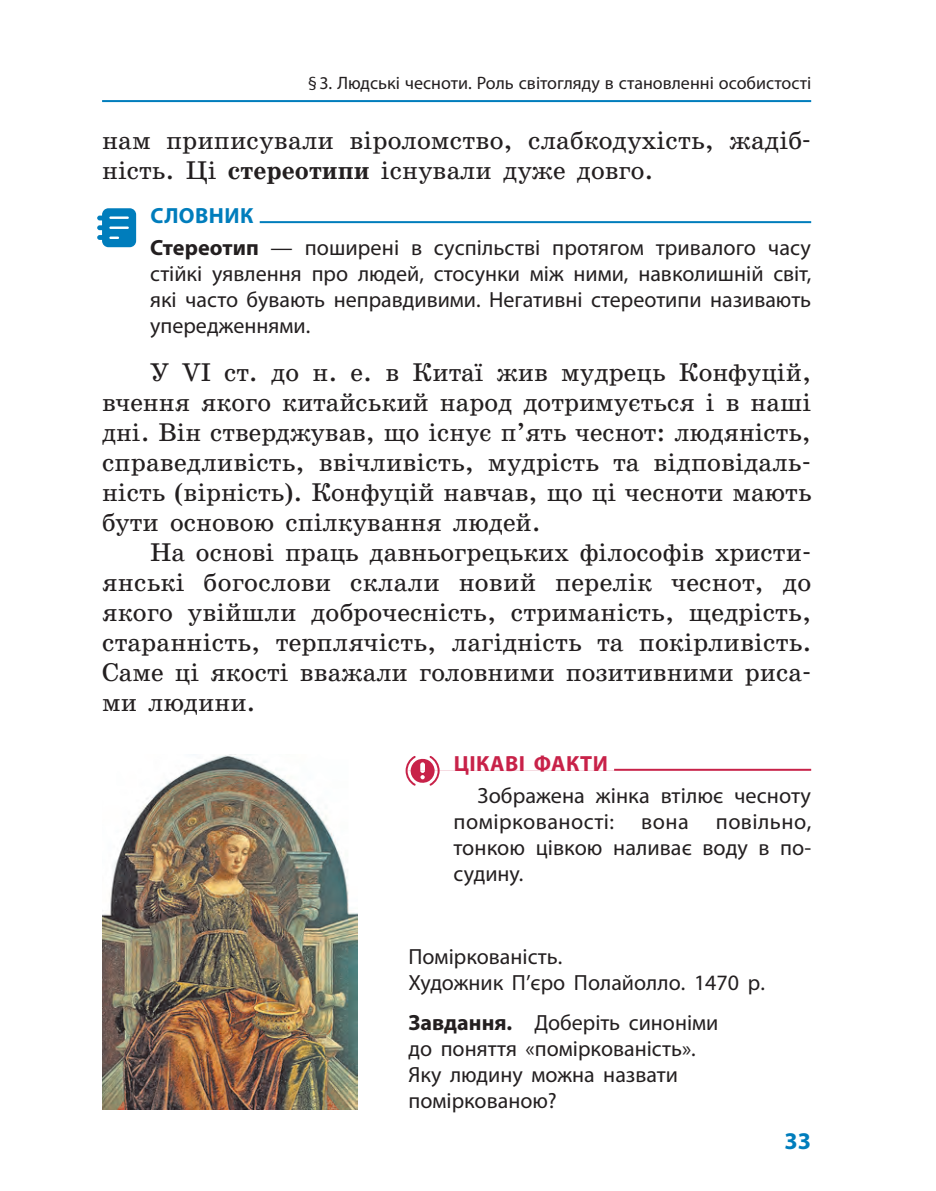
<style>
.page{position:relative;width:936px;height:1191px;background:#fff}
.page>*{position:absolute;margin:0;border:0;box-sizing:border-box;transform-origin:0 0}
.t1{font:26px/30px "School";color:#231f20;text-align:justify}
.t2{font:700 24px "Myriad Pro";color:#007dbc}
.t3{font:22px/26px "Myriad Pro";color:#231f20}
.t4{font:700 22px "Myriad Pro";letter-spacing:.02em;color:#c82249}
.t5{font:18px "Myriad Pro";color:#231f20}
.s1{font-weight:700}
.s2{font-weight:700;color:#007dbc}
</style>
<div class="page">
<hr style="left:102px;top:100px;width:709px;height:2px;background:#007dbc">
<hr style="left:102px;top:221px;width:709px;height:2px;background:#007dbc">
<div style="left:93px;top:209px;width:167px;height:16px;background:#fff"></div>
<svg style="left:97px;top:208px;width:39px;height:39px;background:#3095c8"></svg>
<img style="left:102px;top:755px;width:255px;height:354px">
<hr style="left:408px;top:769px;width:403px;height:2px;background:#c82249">
<div style="left:397px;top:755px;width:217px;height:16px;background:#fff"></div>
<svg style="left:405px;top:756px;width:34px;height:29px"></svg>
<p class="t5" style="left:308px;top:72px;width:505px">§3. Людські чесноти. Роль світогляду в становленні особистості</p>
<p class="t1" style="left:102px;top:126px;width:710px">нам приписували віроломство, слабкодухість, жадіб&shy;ність. Ці <span class="s1">стереотипи</span> існували дуже довго.</p>
<p class="t3" style="left:150px;top:199px;width:662px;line-height:32px"><span class="s2">Словник<br></span><span class="s1">Стереотип</span> — поширені в суспільстві протягом тривалого часу</p>
<p class="t3" style="left:150px;top:260px;width:662px;text-align:justify">стійкі уявлення про людей, стосунки між ними, навколишній світ, які часто бувають неправдивими. Негативні стереотипи називають упередженнями.</p>
<p class="t1" style="left:102px;top:358px;width:710px;text-indent:48px">У VI ст. до н. е. в Китаї жив мудрець Конфуцій, вчення якого китайський народ дотримується і в наші дні. Він стверджував, що існує п’ять чеснот: людяність, справедливість, ввічливість, мудрість та відповідаль&shy;ність (вірність). Конфуцій навчав, що ці чесноти мають бути основою спілкування людей.</p>
<p class="t1" style="left:102px;top:538px;width:711px;text-indent:48px">На основі праць давньогрецьких філософів христи&shy;янські богослови склали новий перелік чеснот, до якого увійшли доброчесність, стриманість, щедрість, старанність, терплячість, лагідність та покірливість.<br>Саме ці якості вважали головними позитивними риса&shy;ми людини.</p>
<p class="t4" style="left:454px;top:749px;width:155px">Цікаві факти</p>
<p class="t3" style="left:453px;top:782px;width:359px;text-align:justify;text-indent:24px">Зображена жінка втілює чесноту поміркованості: вона повільно, тонкою цівкою наливає воду в по&shy;судину.</p>
<p class="t3" style="left:408px;top:942px;width:358px">Поміркованість.<br>Художник П’єро Полайолло. 1470 р.</p>
<p class="t3" style="left:408px;top:1009px;width:311px"><span class="s1">Завдання.</span> Доберіть синоніми до поняття «поміркованість».<br>Яку людину можна назвати поміркованою?</p>
<p class="t2" style="left:784px;top:1125px;width:28px">33</p>
</div>
